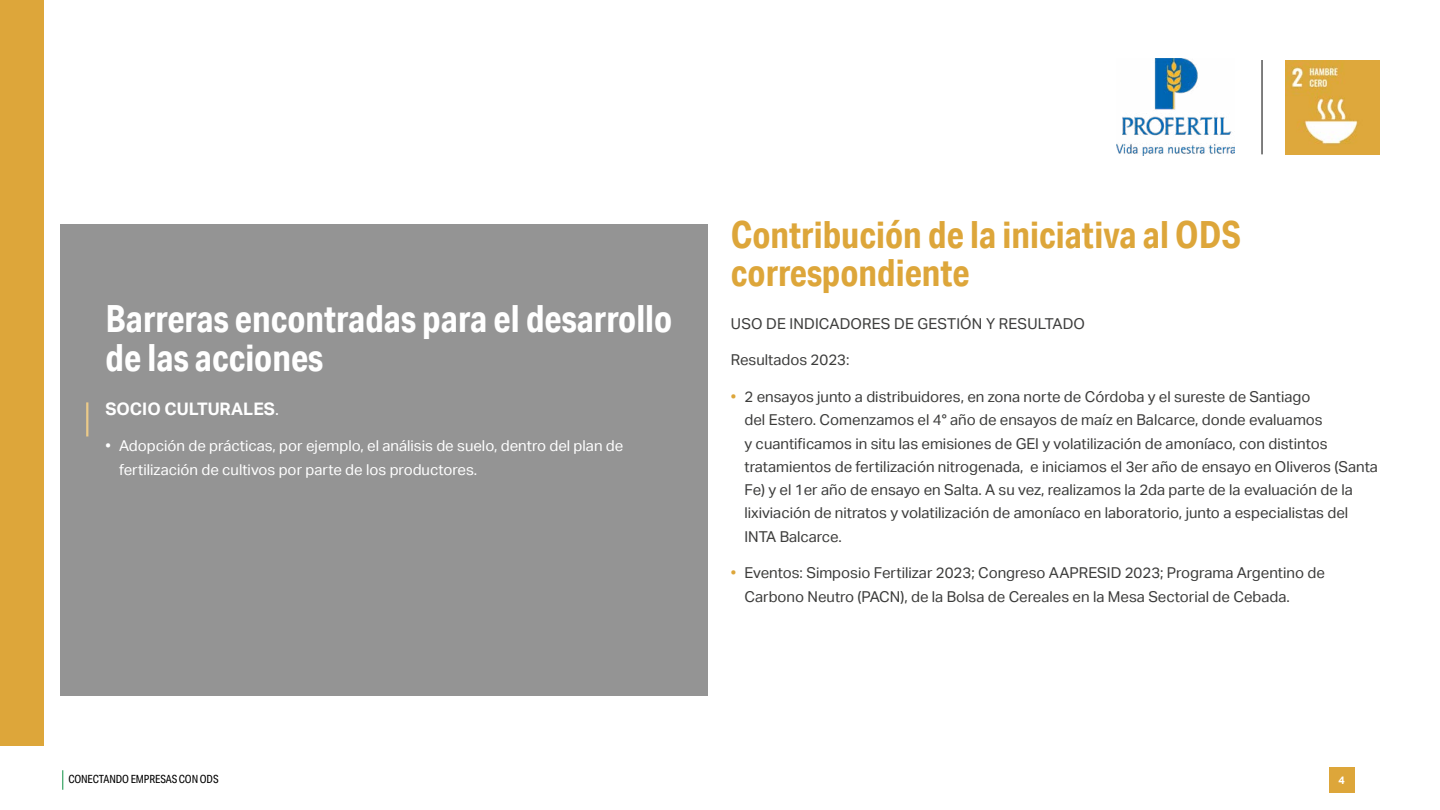
<style>
.page{position:relative;width:1440px;height:810px;background:#fff}
.page>*{position:absolute;margin:0;border:0;box-sizing:border-box;transform-origin:0 0}
.t1{font:700 37.5px/38.2px "Aktiv Grotesk Cd";color:#fff}
.t2{font:700 37.5px/38.2px "Aktiv Grotesk Cd";color:#dda63a}
.t3{font:700 17.25px "Aktiv Grotesk";color:#fff}
.t4{font:15px/23.2px "Aktiv Grotesk";color:#3c3c3b}
.t5{font:15px/23.2px "Aktiv Grotesk";color:#fff}
.t6{font:11.25px "Aktiv Grotesk Cd";letter-spacing:-.01em;color:#000}
.t7{font:700 10.88px "Aktiv Grotesk";color:#fff}
.s1{font-weight:400}
.s2{color:#dda63a}
</style>
<div class="page">
<svg style="left:62px;top:770px;width:1px;height:20px"></svg>
<div style="left:1329px;top:767px;width:25px;height:26px;background:#dda63a"></div>
<img style="left:1285px;top:60px;width:95px;height:95px">
<hr style="left:1262px;top:60px;width:1px;height:94px;background:#000">
<img style="left:1116px;top:59px;width:119px;height:97px">
<div style="left:0;top:0;width:44px;height:746px;background:#dda63a"></div>
<div style="left:60px;top:225px;width:648px;height:471px;background:#949494"></div>
<hr style="left:86px;top:402px;width:2px;height:34px;background:#ebca89">
<h1 class="t1" style="left:106px;top:299px;width:568px">Barreras encontradas para el desarrollo de las acciones</h1>
<p class="t3" style="left:106px;top:399px;width:175px">SOCIO CULTURALES<span class="s1">.</span></p>
<p class="t5" style="left:119px;top:435px;width:506px;text-indent:-14px">• Adopción de prácticas, por ejemplo, el análisis de suelo, dentro del plan de fertilización de cultivos por parte de los productores.</p>
<h1 class="t2" style="left:731px;top:215px;width:512px">Contribución de la iniciativa al ODS correspondiente</h1>
<p class="t4" style="left:731px;top:312px;width:356px">USO DE INDICADORES DE GESTIÓN Y RESULTADO</p>
<p class="t4" style="left:731px;top:349px;width:120px">Resultados 2023:</p>
<p class="t4" style="left:744px;top:385px;width:635px;text-indent:-14px"><span class="s2">•</span> 2 ensayos junto a distribuidores, en zona norte de Córdoba y el sureste de Santiago<br>del Estero. Comenzamos el 4° año de ensayos de maíz en Balcarce, donde evaluamos<br>y cuantificamos in situ las emisiones de GEI y volatilización de amoníaco, con distintos tratamientos de fertilización nitrogenada, e iniciamos el 3er año de ensayo en Oliveros (Santa Fe) y el 1er año de ensayo en Salta. A su vez, realizamos la 2da parte de la evaluación de la lixiviación de nitratos y volatilización de amoníaco en laboratorio, junto a especialistas del INTA Balcarce.</p>
<p class="t4" style="left:744px;top:562px;width:582px;text-indent:-14px"><span class="s2">•</span> Eventos: Simposio Fertilizar 2023; Congreso AAPRESID 2023; Programa Argentino de<br>Carbono Neutro (PACN), de la Bolsa de Cereales en la Mesa Sectorial de Cebada.</p>
<p class="t6" style="left:68px;top:773px;width:152px">CONECTANDO EMPRESAS CON ODS</p>
<p class="t7" style="left:1338px;top:774px;width:8px">4</p>
</div>
